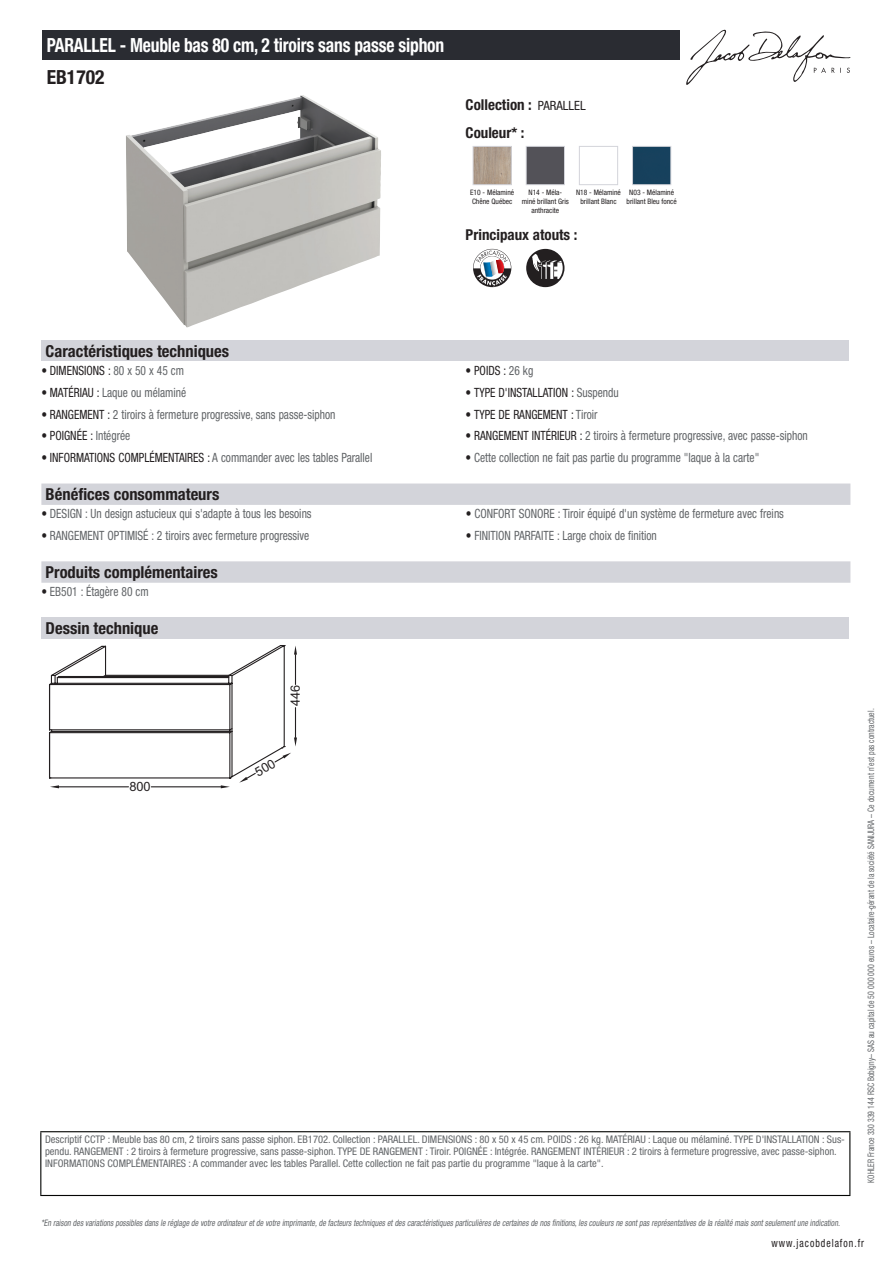
<style>
.page{position:relative;width:893px;height:1263px;background:#fff}
.page>*{position:absolute;margin:0;border:0;box-sizing:border-box;transform-origin:0 0}
.t1{font:700 condensed 19.5px "Helvetica Neue LT Std";letter-spacing:-.01em;color:#fff;scale:.9 1}
.t2{font:700 condensed 19.5px "Helvetica Neue LT Std";color:#231f20}
.t3{font:700 condensed 16.5px "Helvetica Neue LT Std";color:#231f20}
.t4{font:700 condensed 15px/27.8px "Helvetica Neue LT Std";color:#231f20}
.t5{font:condensed 12.75px "Helvetica Neue LT Std";color:#626568;scale:.9 1}
.t6{font:condensed 12.75px "Helvetica Neue LT Std";color:#231f20;scale:.9 1}
.t7{font:12.75px "Arial";color:#231f20}
.t8{font:condensed 11.25px "Helvetica Neue LT Std";letter-spacing:.1em;color:#231f20;scale:.87 1}
.t9{font:condensed 10.5px/12px "Helvetica Neue LT Std";color:#626568}
.t10{font:italic condensed 9px "Helvetica Neue LT Std";color:#626568;scale:.87 1}
.t11{font:condensed 9px "Helvetica Neue LT Std";color:#626568;scale:.87 1}
.t12{font:condensed 7.5px/9px "Helvetica Neue LT Std";color:#231f20;text-align:center}
.s1{font-weight:400;font-size:12.75px}
.s2{color:#626568}
.s3{color:#231f20}
</style>
<div class="page">
<svg style="left:686px;top:30px;width:164px;height:55px"></svg>
<img style="left:126px;top:95px;width:255px;height:232px">
<img style="left:475px;top:148px;width:35px;height:35px">
<div style="left:473px;top:146px;width:39px;height:39px;border:1px solid #d3d4da"></div>
<img style="left:528px;top:148px;width:35px;height:35px">
<div style="left:526px;top:146px;width:39px;height:39px;border:1px solid #d3d4da"></div>
<div style="left:579px;top:146px;width:39px;height:39px;border:1px solid #d3d4da"></div>
<img style="left:634px;top:148px;width:35px;height:35px">
<div style="left:632px;top:146px;width:39px;height:39px;border:1px solid #d3d4da"></div>
<svg style="left:473px;top:249px;width:38px;height:38px"></svg>
<svg style="left:526px;top:249px;width:38px;height:38px"></svg>
<div style="left:41px;top:340px;width:808px;height:21px;background:#d3d4da"></div>
<div style="left:41px;top:483px;width:809px;height:22px;background:#d3d4da"></div>
<svg style="left:41px;top:561px;width:809px;height:22px;background:#d4d5db"></svg>
<div style="left:41px;top:617px;width:808px;height:22px;background:#d3d4da"></div>
<div style="left:43px;top:30px;width:637px;height:30px;background:#2a2c32"></div>
<hr style="left:40px;top:1131px;width:810px;height:1px;background:#040503">
<hr style="left:40px;top:1132px;width:1px;height:63px;background:#040503">
<hr style="left:849px;top:1132px;width:1px;height:63px;background:#040503">
<hr style="left:40px;top:1195px;width:810px;height:1px;background:#040503">
<svg style="left:49px;top:645px;width:248px;height:143px"></svg>
<h1 class="t1" style="left:47px;top:33px;width:443px">PARALLEL - Meuble bas 80 cm, 2 tiroirs sans passe siphon</h1>
<h1 class="t2" style="left:47px;top:65px;width:59px">EB1702</h1>
<p class="t4" style="left:466px;top:90px;width:122px">Collection : <span class="s1">PARALLEL<br></span>Couleur* :</p>
<p class="t12" style="left:470px;top:187px;width:46px;text-align:left">E10 - Mélaminé<br>Chêne Québec</p>
<p class="t12" style="left:522px;top:187px;width:49px">N14 - Méla&shy;miné brillant Gris anthracite</p>
<p class="t12" style="left:576px;top:187px;width:46px">N18 - Mélaminé brillant Blanc</p>
<p class="t12" style="left:627px;top:187px;width:52px">N03 - Mélaminé brillant Bleu foncé</p>
<p class="t4" style="left:466px;top:221px;width:113px">Principaux atouts :</p>
<p class="t3" style="left:46px;top:341px;width:185px">Caractéristiques techniques</p>
<p class="t6" style="left:41px;top:363px;width:160px">• DIMENSIONS : <span class="s2">80 x 50 x 45 cm</span></p>
<p class="t6" style="left:466px;top:363px;width:77px">• POIDS : <span class="s2">26 kg</span></p>
<p class="t5" style="left:41px;top:385px;width:163px"><span class="s3">• MATÉRIAU :</span> Laque ou mélaminé</p>
<p class="t6" style="left:466px;top:385px;width:172px">• TYPE D'INSTALLATION : <span class="s2">Suspendu</span></p>
<p class="t5" style="left:41px;top:407px;width:328px"><span class="s3">• RANGEMENT :</span> 2 tiroirs à fermeture progressive, sans passe-siphon</p>
<p class="t6" style="left:466px;top:407px;width:148px">• TYPE DE RANGEMENT : <span class="s2">Tiroir</span></p>
<p class="t6" style="left:41px;top:428px;width:100px">• POIGNÉE : <span class="s2">Intégrée</span></p>
<p class="t5" style="left:466px;top:428px;width:382px"><span class="s3">• RANGEMENT INTÉRIEUR :</span> 2 tiroirs à fermeture progressive, avec passe-siphon</p>
<p class="t5" style="left:41px;top:450px;width:369px"><span class="s3">• INFORMATIONS COMPLÉMENTAIRES :</span> A commander avec les tables Parallel</p>
<p class="t5" style="left:466px;top:450px;width:328px"><span class="s3">•</span> Cette collection ne fait pas partie du programme "laque à la carte"</p>
<p class="t3" style="left:46px;top:484px;width:175px">Bénéfices consommateurs</p>
<p class="t5" style="left:41px;top:506px;width:302px"><span class="s3">•</span> DESIGN : Un design astucieux qui s'adapte à tous les besoins</p>
<p class="t5" style="left:466px;top:506px;width:355px"><span class="s3">•</span> CONFORT SONORE : Tiroir équipé d'un système de fermeture avec freins</p>
<p class="t5" style="left:41px;top:528px;width:299px"><span class="s3">•</span> RANGEMENT OPTIMISÉ : 2 tiroirs avec fermeture progressive</p>
<p class="t5" style="left:466px;top:528px;width:214px"><span class="s3">•</span> FINITION PARFAITE : Large choix de finition</p>
<p class="t3" style="left:46px;top:562px;width:174px">Produits complémentaires</p>
<p class="t5" style="left:41px;top:584px;width:121px"><span class="s3">•</span> EB501 : Étagère 80 cm</p>
<p class="t3" style="left:46px;top:618px;width:114px">Dessin technique</p>
<p class="t7" style="left:129px;top:778px;width:23px">800</p>
<p class="t7" style="left:287px;top:706px;width:23px;rotate:-90deg">446</p>
<p class="t9" style="left:45px;top:1134px;width:801px">Descriptif CCTP : Meuble bas 80 cm, 2 tiroirs sans passe siphon. EB1702. Collection : PARALLEL. DIMENSIONS : 80 x 50 x 45 cm. POIDS : 26 kg. MATÉRIAU : Laque ou mélaminé. TYPE D'INSTALLATION : Sus&shy;pendu. RANGEMENT : 2 tiroirs à fermeture progressive, sans passe-siphon. TYPE DE RANGEMENT : Tiroir. POIGNÉE : Intégrée. RANGEMENT INTÉRIEUR : 2 tiroirs à fermeture progressive, avec passe-siphon.<br>INFORMATIONS COMPLÉMENTAIRES : A commander avec les tables Parallel. Cette collection ne fait pas partie du programme "laque à la carte".</p>
<p class="t11" style="left:866px;top:1183px;width:547px;rotate:-90deg">KOHLER France 330 339 144 RSC Bobigny– SAS au capital de 50 000 000 euros – Locataire-gérant de la société SANIJURA – Ce document n’est pas contractuel.</p>
<p class="t10" style="left:41px;top:1217px;width:922px">*En raison desvariationspossiblesdansle réglage de votre ordinateuretde votre imprimante,de facteurstechniquesetdescaractéristiquesparticulièresde certainesde nosfinitions,lescouleursne sontpasreprésentativesde la réalité maissontseulementune indication.</p>
<p class="t8" style="left:772px;top:1237px;width:108px">www.jacobdelafon.fr</p>
</div>
